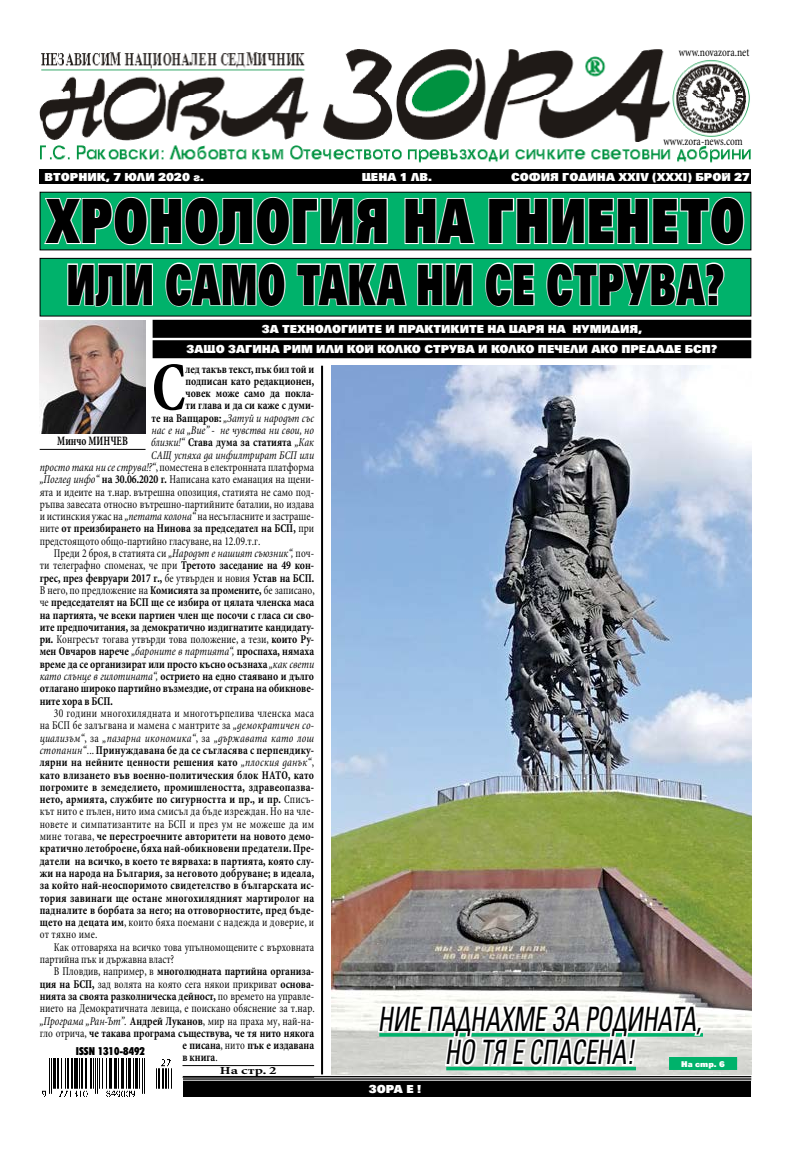
<style>
.page{position:relative;width:791px;height:1151px;background:#fff}
.page>*{position:absolute;margin:0;border:0;box-sizing:border-box;transform-origin:0 0}
.t1{font:700 69.7px "SP Vitosha Cnd";color:#000;scale:.9 1}
.t2{font:800 66px "SP Universal";letter-spacing:.01em;color:#000;scale:.7 1}
.t3{font:800 60px "SP Universal";letter-spacing:.01em;color:#000;scale:.62 1}
.t4{font:italic 33.5px/33.7px "SP Universus Cond";letter-spacing:.08em;color:#000;text-align:center;scale:.77 1}
.t5{font:700 13px "SP Vitosha Cnd";color:#000;scale:.8 1}
.t6{font:700 12px/12.3px "SP Vitosha Cnd";color:#000;text-align:justify;scale:.9 1}
.t7{font:12px/12.3px "SP Vitosha Cnd";color:#000;scale:.9 1}
.t8{font:800 12px "SP Universus";color:#fff}
.t9{font:italic 12px "SP Vitosha Cnd";color:#000;scale:.9 1}
.t10{font:900 11px "SP Future Cond";color:#000}
.t11{font:700 11px "SP Vitosha Cnd";color:#000;scale:1.5 1}
.t12{font:800 8.6px "SP Universus";color:#fff}
.s1{font-weight:700;font-style:normal}
.s2{font-weight:400;font-style:italic}
.s3{font-style:italic}
.s4{font-weight:700}
.s5{font-weight:400}
</style>
<div class="page">
<div style="left:40px;top:1082px;width:711px;height:15px;background:#000"></div>
<hr style="left:40px;top:1076px;width:711px;height:1px;background:#000">
<hr style="left:40px;top:1078px;width:711px;height:1px;background:#000">
<hr style="left:40px;top:1079px;width:711px;height:1px;background:#000">
<img style="left:40px;top:49px;width:711px;height:114px">
<div style="left:40px;top:169px;width:711px;height:15px;background:#000"></div>
<div style="left:38px;top:1040px;width:144px;height:63px;background:#fff"></div>
<img style="left:42px;top:1058px;width:130px;height:39px">
<div style="left:40px;top:192px;width:711px;height:58px;background:#00b26b"></div>
<svg style="left:488px;top:196px;width:257px;height:50px"></svg>
<div style="left:40px;top:192px;width:711px;height:58px;border:1px solid #000"></div>
<div style="left:40px;top:258px;width:711px;height:58px;background:#00b26b"></div>
<svg style="left:43px;top:196px;width:433px;height:137px"></svg>
<svg style="left:485px;top:262px;width:50px;height:45px"></svg>
<svg style="left:546px;top:262px;width:179px;height:45px"></svg>
<div style="left:40px;top:258px;width:711px;height:58px;border:1px solid #000"></div>
<hr style="left:182px;top:1065px;width:132px;height:1px;background:#000">
<div style="left:153px;top:320px;width:598px;height:18px;background:#000"></div>
<img style="left:40px;top:321px;width:106px;height:113px">
<hr style="left:40px;top:449px;width:106px;height:1px;background:#000">
<div style="left:153px;top:340px;width:598px;height:18px;background:#000"></div>
<img style="left:331px;top:365px;width:420px;height:709px">
<hr style="left:321px;top:366px;width:2px;height:708px;background:#000">
<hr style="left:446px;top:1067px;width:190px;height:3px;background:#00b26b">
<svg style="left:376px;top:1002px;width:330px;height:67px"></svg>
<div style="left:669px;top:1057px;width:68px;height:13px;background:#00b26b"></div>
<p class="t7" style="left:679px;top:46px;width:80px">www.novazora.net</p>
<p class="t7" style="left:663px;top:136px;width:90px">www.zora-news.com</p>
<p class="t8" style="left:44px;top:170px;width:161px">ВТОРНИК, 7 юли 2020 г.</p>
<p class="t8" style="left:362px;top:170px;width:72px">ЦЕНА 1 ЛВ.</p>
<p class="t8" style="left:511px;top:170px;width:240px">СОФИЯ ГОДИНА XXIV (XXXI) БРОЙ 27</p>
<h2 class="t2" style="left:46px;top:184px;width:1000px">Хронология на гниенето</h2>
<h3 class="t3" style="left:66px;top:251px;width:1063px">Или само така ни се стРува?</h3>
<p class="t8" style="left:262px;top:322px;width:382px">ЗА ТЕХНОЛОГИИТЕ И ПРАКТИКИТЕ НА ЦАРЯ НА НУМИДИЯ,</p>
<p class="t8" style="left:187px;top:343px;width:532px">ЗАЩО ЗАГИНА РИМ ИЛИ КОЙ КОЛКО СТРУВА И КОЛКО ПЕЧЕЛИ АКО ПРЕДАДЕ БСП?</p>
<h1 class="t1" style="left:152px;top:353px;width:39px">С</h1>
<p class="t6" style="left:185px;top:363px;width:144px">лед такъв текст, пък бил той и</p>
<p class="t6" style="left:185px;top:375px;width:144px">подписан като редакционен,</p>
<p class="t6" style="left:185px;top:388px;width:144px">човек може само да покла-</p>
<p class="t6" style="left:185px;top:400px;width:144px">ти глава и да си каже с думи-</p>
<p class="t9" style="left:152px;top:412px;width:182px"><span class="s1">те на Вапцаров:</span> „Затуй и народът със</p>
<p class="t9" style="left:152px;top:424px;width:182px">нас е на „Вие” - не чувства ни свои, но</p>
<p class="t6" style="left:151px;top:437px;width:183px"><span class="s2">близки!“</span> Става дума за статията <span class="s2">„Как</span></p>
<p class="t9" style="left:151px;top:449px;width:182px">САЩ успяха да инфилтрират БСП или</p>
<p class="t7" style="left:40px;top:461px;width:306px"><span class="s3">просто така ни се струва!?“</span>, поместена в електронната платформа</p>
<p class="t7" style="left:40px;top:474px;width:306px"><span class="s3">„Поглед инфо“</span> <span class="s4">на 30.06.2020 г.</span> Написана като еманация на щени-</p>
<p class="t7" style="left:40px;top:486px;width:306px">ята и идеите на т.нар. вътрешна опозиция, статията не само под-</p>
<p class="t7" style="left:40px;top:498px;width:306px">ръпва завесата относно вътрешно-партийните баталии, но издава</p>
<p class="t7" style="left:40px;top:511px;width:306px">и истинския ужас на <span class="s3">„петата колона“</span> на несъгласните и застраше-</p>
<p class="t6" style="left:40px;top:523px;width:306px"><span class="s5">ните</span> от преизбирането на Нинова за председател на БСП, <span class="s5">при</span></p>
<p class="t7" style="left:40px;top:535px;width:247px">предстоящото общо-партийно гласуване, на 12.09.т.г.</p>
<p class="t7" style="left:54px;top:548px;width:291px">Преди 2 броя, в статията си <span class="s3">„Народът е нашият съюзник“,</span> поч-</p>
<p class="t7" style="left:40px;top:560px;width:306px">ти телеграфно споменах, че при <span class="s4">Третото заседание на 49 кон-</span></p>
<p class="t6" style="left:40px;top:572px;width:306px">грес, през февруари 2017 г., <span class="s5">бе утвърден и новия</span> Устав на БСП.</p>
<p class="t7" style="left:40px;top:584px;width:307px">В него, по предложение на <span class="s4">Комисията за промените,</span> бе записано,</p>
<p class="t6" style="left:40px;top:597px;width:306px"><span class="s5">че</span> председателят на БСП ще се избира от цялата членска маса</p>
<p class="t6" style="left:40px;top:609px;width:306px">на партията, че всеки партиен член ще посочи с гласа си сво-</p>
<p class="t6" style="left:40px;top:621px;width:306px">ите предпочитания, за демократично издигнатите кандидату-</p>
<p class="t7" style="left:40px;top:634px;width:306px"><span class="s4">ри.</span> Конгресът тогава утвърди това положение, а тези, <span class="s4">които Ру-</span></p>
<p class="t6" style="left:40px;top:646px;width:306px">мен Овчаров нарече <span class="s2">„бароните в партията“,</span> проспаха, нямаха</p>
<p class="t6" style="left:40px;top:658px;width:306px">време да се организират или просто късно осъзнаха <span class="s2">„как свети</span></p>
<p class="t6" style="left:40px;top:671px;width:306px"><span class="s2">като слънце в гилотината“,</span> острието на едно стаявано и дълго</p>
<p class="t6" style="left:40px;top:683px;width:306px">отлагано широко партийно възмездие, от страна на обикнове-</p>
<p class="t6" style="left:40px;top:695px;width:83px">ните хора в БСП.</p>
<p class="t6" style="left:40px;top:707px;width:306px;text-indent:14px"><span class="s5">30 години многохилядната и многотърпелива членска маса на БСП бе залъгвана и мамена с мантрите за</span> <span class="s2">„демократичен со&shy;циализъм“</span><span class="s5">, за</span> <span class="s2">„пазарна икономика“</span><span class="s5">, за</span> <span class="s2">„държавата като лош стопанин“</span><span class="s5">...</span> Принуждавана бе да се съгласява с перпендику&shy;лярни на нейните ценности решения като <span class="s2">„плоския данък“</span><span class="s5">, </span>като влизането във военно-политическия блок НАТО, като погромите в земеделието, промишлеността, здравеопазва&shy;нето, армията, службите по сигурността и пр., и пр. <span class="s5">Списъ&shy;кът нито е пълен, нито има смисъл да бъде изреждан. Но на чле&shy;новете и симпатизантите на БСП и през ум не можеше да им мине тогава,</span> че перестроечните авторитети на новото демо&shy;кратично летоброене, бяха най-обикновени предатели. Пре&shy;датели на всичко, в което те вярваха: в партията, която слу&shy;жи на народа на България, за неговото добруване; в идеала, за който най-неоспоримото свидетелство в българската ис&shy;тория завинаги ще остане многохилядният мартиролог на падналите в борбата за него; на отговорностите, пред бъде&shy;щето на децата им<span class="s5">, които бяха поемани с надежда и доверие, и от тяхно име.</span></p>
<p class="t7" style="left:40px;top:941px;width:306px;text-indent:14px">Как отговаряха на всичко това упълномощените с върховната партийна пък и държавна власт?</p>
<p class="t6" style="left:54px;top:966px;width:291px"><span class="s5">В Пловдив, например, в</span> многолюдната партийна организа-</p>
<p class="t7" style="left:40px;top:978px;width:306px"><span class="s4">ция на БСП,</span> зад волята на която сега някои прикриват <span class="s4">основа-</span></p>
<p class="t6" style="left:40px;top:990px;width:306px">нията за своята разколническа дейност, <span class="s5">по времето на управле-</span></p>
<p class="t7" style="left:40px;top:1003px;width:307px">нието на Демократичната левица, е поискано обяснение за т.нар.</p>
<p class="t7" style="left:40px;top:1015px;width:306px"><span class="s3">„Програма „Ран-Ът”.</span> <span class="s4">Андрей Луканов</span>, мир на праха му, най-на-</p>
<p class="t6" style="left:40px;top:1027px;width:306px"><span class="s5">гло отрича,</span> че такава програма съществува, че тя нито някога</p>
<p class="t6" style="left:182px;top:1040px;width:148px">е писана<span class="s5">, нито</span> пък е издавана</p>
<p class="t6" style="left:182px;top:1052px;width:41px">в книга<span class="s5">.</span></p>
<p class="t11" style="left:220px;top:1065px;width:39px">На стр. 2</p>
<p class="t5" style="left:57px;top:435px;width:90px">Минчо МИНЧЕВ</p>
<p class="t10" style="left:76px;top:1044px;width:71px">ISSN 1310-8492</p>
<h3 class="t4" style="left:379px;top:1002px;width:422px">Ние паднахме за родината, но тя е спасена!</h3>
<p class="t12" style="left:681px;top:1059px;width:45px">На стр. 6</p>
<p class="t8" style="left:369px;top:1082px;width:54px">ЗОРА Е !</p>
</div>
